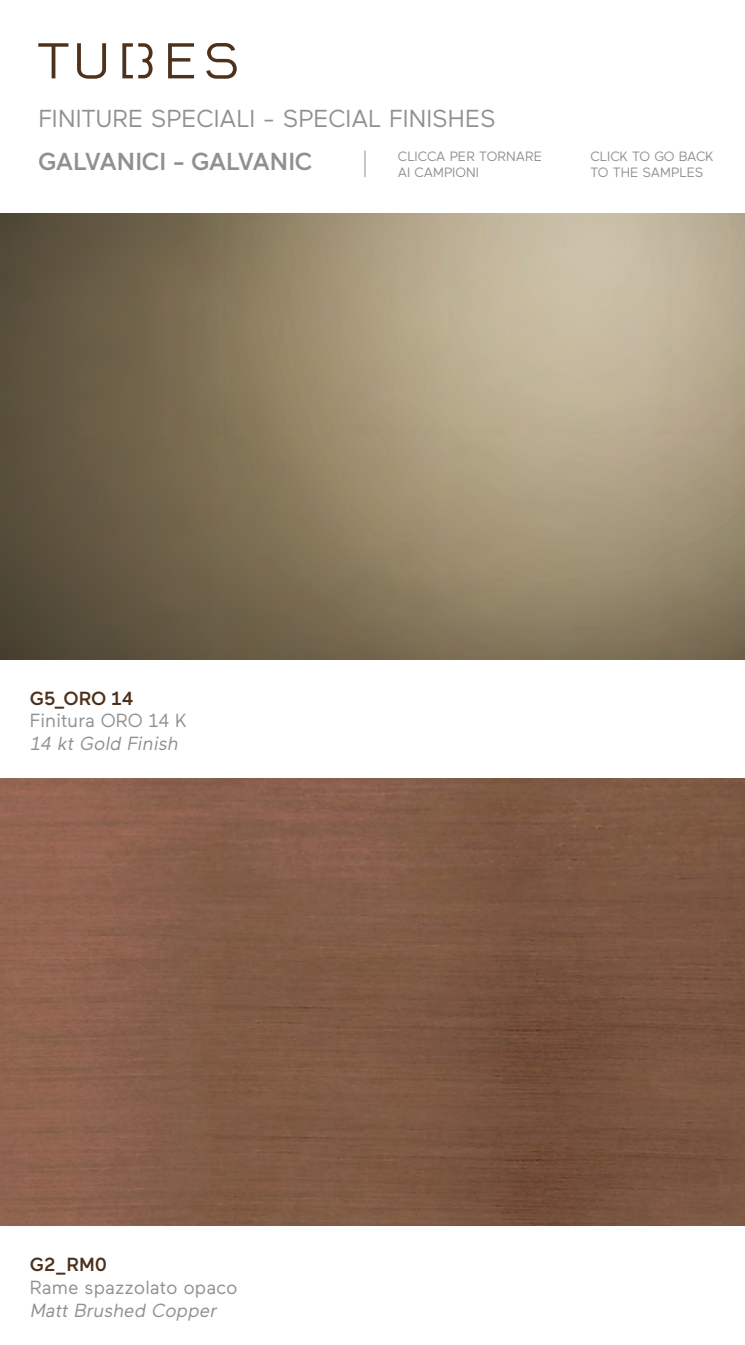
<style>
.page{position:relative;width:745px;height:1345px;background:#fff}
.page>*{position:absolute;margin:0;border:0;box-sizing:border-box;transform-origin:0 0}
.t1{font:24.5px "Maax";color:#8e9092}
.t2{font:500 24.5px "Maax";color:#8e9092}
.t3{font:18.9px "Maax";color:#8e9092}
.t4{font:italic 18.9px "Maax";color:#8e9092}
.t5{font:500 18.9px "Maax";color:#4d311b}
.t6{font:13.47px/16.1px "Maax";color:#8e9092}
</style>
<div class="page">
<img style="left:0;top:778px;width:744px;height:447px">
<img style="left:0;top:213px;width:744px;height:446px">
<svg style="left:38px;top:43px;width:30px;height:35px"></svg>
<svg style="left:77px;top:43px;width:29px;height:36px"></svg>
<svg style="left:168px;top:43px;width:26px;height:35px"></svg>
<svg style="left:206px;top:43px;width:30px;height:36px"></svg>
<svg style="left:122px;top:43px;width:30px;height:35px"></svg>
<svg style="left:364px;top:150px;width:1px;height:27px"></svg>
<h1 class="t1" style="left:38px;top:105px;width:458px">FINITURE SPECIALI - SPECIAL FINISHES</h1>
<p class="t6" style="left:397px;top:148px;width:146px">CLICCA PER TORNARE<br>AI CAMPIONI</p>
<p class="t6" style="left:590px;top:148px;width:125px">CLICK TO GO BACK</p>
<h1 class="t2" style="left:38px;top:148px;width:275px">GALVANICI - GALVANIC</h1>
<p class="t6" style="left:590px;top:164px;width:114px">TO THE SAMPLES</p>
<h2 class="t5" style="left:30px;top:688px;width:105px">G5_ORO 14</h2>
<h2 class="t3" style="left:30px;top:710px;width:158px">Finitura ORO 14 K</h2>
<h2 class="t4" style="left:30px;top:733px;width:153px">14 kt Gold Finish</h2>
<h2 class="t5" style="left:30px;top:1254px;width:79px">G2_RM0</h2>
<h2 class="t3" style="left:30px;top:1277px;width:209px">Rame spazzolato opaco</h2>
<h2 class="t4" style="left:30px;top:1299px;width:192px">Matt Brushed Copper</h2>
</div>
